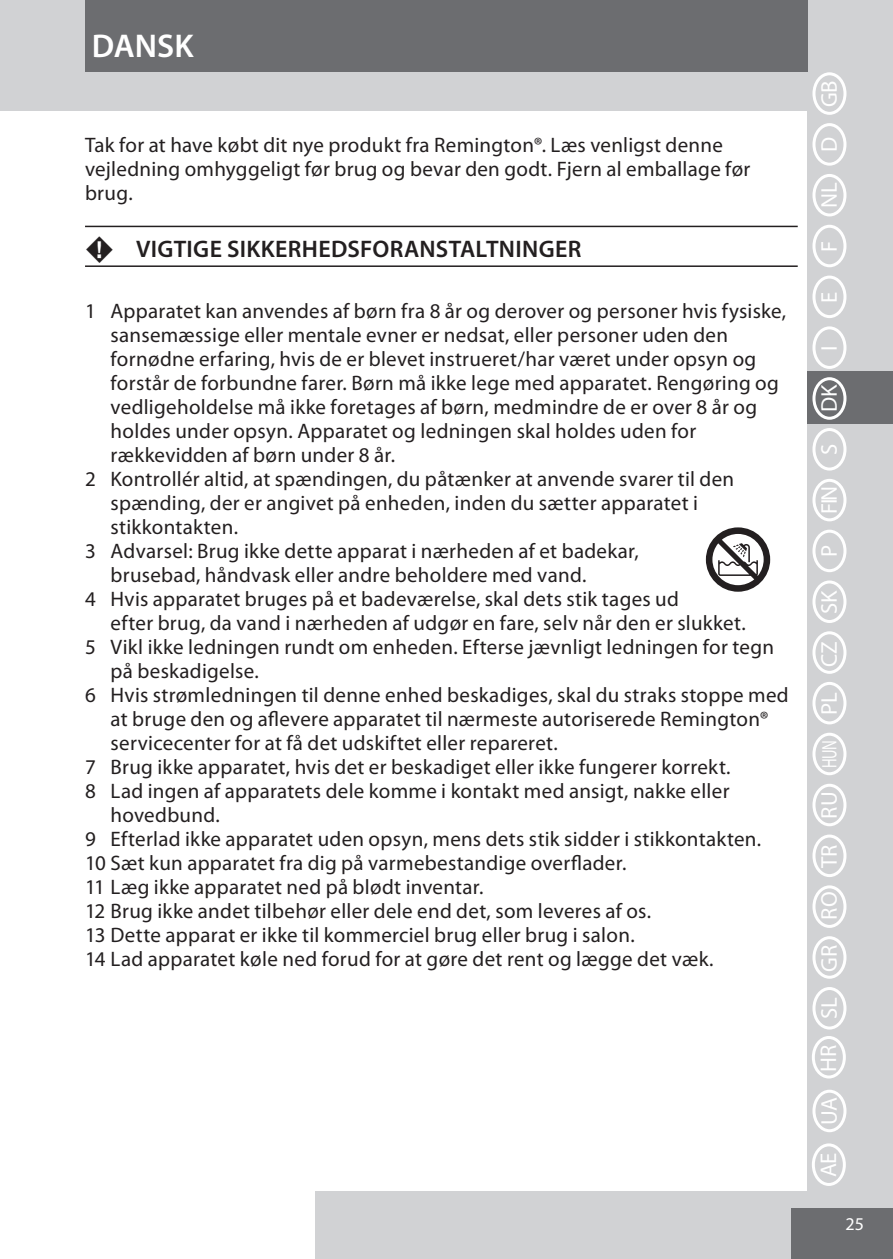
<style>
.page{position:relative;width:893px;height:1259px;background:#fff}
.page>*{position:absolute;margin:0;border:0;box-sizing:border-box;transform-origin:0 0}
.t1{font:600 33px "Myriad Pro";color:#fff}
.t2{font:600 24px "Myriad Pro";letter-spacing:.015em;color:#231f20}
.t3{font:22.8px "Myriad Pro";color:#fff}
.t4{font:21px/24px "Myriad Pro";letter-spacing:.015em;color:#231f20}
.t5{font:21px "Myriad Pro";color:#fff;scale:.7 1}
.t6{font:18px "Myriad Pro";color:#fff}
.s1{font-family:"Myriad Points";font-weight:400}
.s2{font-size:22.8px}
</style>
<div class="page">
<div style="left:315px;top:1191px;width:578px;height:68px;background:#d1d2d4"></div>
<div style="left:791px;top:1208px;width:102px;height:51px;background:#6c6d70"></div>
<div style="left:0;top:0;width:893px;height:111px;background:#d1d2d4"></div>
<div style="left:85px;top:0;width:723px;height:72px;background:#6c6d70"></div>
<div style="left:808px;top:90px;width:85px;height:1111px;background:#d1d2d4"></div>
<hr style="left:85px;top:226px;width:713px;height:1px;background:#231f20">
<hr style="left:85px;top:265px;width:713px;height:2px;background:#231f20">
<div style="left:808px;top:371px;width:85px;height:52px;background:#6c6d70"></div>
<div style="left:812px;top:72px;width:34px;height:43px;border:3px solid #fff;border-radius:50%"></div>
<div style="left:812px;top:123px;width:34px;height:43px;border:3px solid #fff;border-radius:50%"></div>
<div style="left:812px;top:174px;width:34px;height:42px;border:3px solid #fff;border-radius:50%"></div>
<div style="left:812px;top:225px;width:34px;height:42px;border:3px solid #fff;border-radius:50%"></div>
<div style="left:812px;top:275px;width:34px;height:43px;border:3px solid #fff;border-radius:50%"></div>
<div style="left:812px;top:326px;width:34px;height:43px;border:3px solid #fff;border-radius:50%"></div>
<div style="left:812px;top:377px;width:34px;height:43px;border:3px solid #fff;border-radius:50%"></div>
<div style="left:812px;top:428px;width:34px;height:42px;border:3px solid #fff;border-radius:50%"></div>
<div style="left:812px;top:479px;width:34px;height:42px;border:3px solid #fff;border-radius:50%"></div>
<div style="left:812px;top:529px;width:34px;height:43px;border:3px solid #fff;border-radius:50%"></div>
<div style="left:812px;top:580px;width:34px;height:43px;border:3px solid #fff;border-radius:50%"></div>
<div style="left:812px;top:631px;width:34px;height:43px;border:3px solid #fff;border-radius:50%"></div>
<div style="left:812px;top:732px;width:34px;height:43px;border:3px solid #fff;border-radius:50%"></div>
<div style="left:812px;top:682px;width:34px;height:42px;border:3px solid #fff;border-radius:50%"></div>
<div style="left:812px;top:783px;width:34px;height:43px;border:3px solid #fff;border-radius:50%"></div>
<div style="left:812px;top:834px;width:34px;height:43px;border:3px solid #fff;border-radius:50%"></div>
<div style="left:812px;top:885px;width:34px;height:43px;border:3px solid #fff;border-radius:50%"></div>
<div style="left:812px;top:936px;width:34px;height:42px;border:3px solid #fff;border-radius:50%"></div>
<div style="left:812px;top:987px;width:34px;height:42px;border:3px solid #fff;border-radius:50%"></div>
<div style="left:812px;top:1143px;width:34px;height:43px;border:3px solid #fff;border-radius:50%"></div>
<div style="left:812px;top:1036px;width:34px;height:42px;border:3px solid #fff;border-radius:50%"></div>
<div style="left:812px;top:1089px;width:34px;height:43px;border:3px solid #fff;border-radius:50%"></div>
<svg style="left:706px;top:527px;width:64px;height:65px"></svg>
<h1 class="t1" style="left:92px;top:25px;width:103px">DANSK</h1>
<p class="t4" style="left:85px;top:132px;width:667px">Tak for at have købt dit nye produkt fra Remington®. Læs venligst denne vejledning omhyggeligt før brug og bevar den godt. Fjern al emballage før brug.</p>
<p class="t2" style="left:85px;top:234px;width:498px"><span class="s1">F</span> VIGTIGE SIKKERHEDSFORANSTALTNINGER</p>
<p class="t4" style="left:85px;top:298px;width:702px">1 Apparatet kan anvendes af børn fra 8 år og derover og personer hvis fysiske,</p>
<p class="t4" style="left:111px;top:322px;width:619px">sansemæssige eller mentale evner er nedsat, eller personer uden den</p>
<p class="t4" style="left:111px;top:346px;width:647px">fornødne erfaring, hvis de er blevet instrueret/har været under opsyn og</p>
<p class="t4" style="left:111px;top:370px;width:670px">forstår de forbundne farer. Børn må ikke lege med apparatet. Rengøring og</p>
<p class="t4" style="left:111px;top:394px;width:648px">vedligeholdelse må ikke foretages af børn, medmindre de er over 8 år og</p>
<p class="t4" style="left:111px;top:418px;width:587px">holdes under opsyn. Apparatet og ledningen skal holdes uden for</p>
<p class="t4" style="left:111px;top:442px;width:286px">rækkevidden af børn under 8 år.</p>
<p class="t4" style="left:85px;top:466px;width:651px">2 Kontrollér altid, at spændingen, du påtænker at anvende svarer til den</p>
<p class="t4" style="left:111px;top:490px;width:589px">spænding, der er angivet på enheden, inden du sætter apparatet i</p>
<p class="t4" style="left:111px;top:514px;width:129px">stikkontakten.</p>
<p class="t4" style="left:85px;top:538px;width:555px">3 Advarsel: Brug ikke dette apparat i nærheden af et badekar,</p>
<p class="t4" style="left:111px;top:562px;width:477px">brusebad, håndvask eller andre beholdere med vand.</p>
<p class="t4" style="left:85px;top:586px;width:595px">4 Hvis apparatet bruges på et badeværelse, skal dets stik tages ud</p>
<p class="t4" style="left:111px;top:610px;width:637px">efter brug, da vand i nærheden af udgør en fare, selv når den er slukket.</p>
<p class="t4" style="left:85px;top:634px;width:690px">5 Vikl ikke ledningen rundt om enheden. Efterse jævnligt ledningen for tegn</p>
<p class="t4" style="left:111px;top:658px;width:150px">på beskadigelse.</p>
<p class="t4" style="left:85px;top:682px;width:705px">6 Hvis strømledningen til denne enhed beskadiges, skal du straks stoppe med</p>
<p class="t4" style="left:111px;top:706px;width:659px">at bruge den og aflevere apparatet til nærmeste autoriserede Remington®</p>
<p class="t4" style="left:111px;top:730px;width:449px">servicecenter for at få det udskiftet eller repareret.</p>
<p class="t4" style="left:85px;top:754px;width:647px">7 Brug ikke apparatet, hvis det er beskadiget eller ikke fungerer korrekt.</p>
<p class="t4" style="left:85px;top:778px;width:646px">8 Lad ingen af apparatets dele komme i kontakt med ansigt, nakke eller</p>
<p class="t4" style="left:111px;top:802px;width:111px">hovedbund.</p>
<p class="t4" style="left:85px;top:826px;width:678px">9 Efterlad ikke apparatet uden opsyn, mens dets stik sidder i stikkontakten.</p>
<p class="t4" style="left:85px;top:850px;width:543px">10 Sæt kun apparatet fra dig på varmebestandige overflader.</p>
<p class="t4" style="left:85px;top:874px;width:400px">11 Læg ikke apparatet ned på blødt inventar.</p>
<p class="t4" style="left:85px;top:898px;width:568px">12 Brug ikke andet tilbehør eller dele end det, som leveres af os.</p>
<p class="t4" style="left:85px;top:922px;width:551px">13 Dette apparat er ikke til kommerciel brug eller brug i salon.</p>
<p class="t4" style="left:85px;top:946px;width:630px">14 Lad apparatet køle ned forud for at gøre det rent og lægge det væk.</p>
<p class="t3" style="left:815px;top:107px;width:29px;rotate:-90deg">GB</p>
<p class="t3" style="left:815px;top:152px;width:17px;rotate:-90deg">D</p>
<p class="t3" style="left:815px;top:208px;width:27px;rotate:-90deg">NL</p>
<p class="t3" style="left:815px;top:252px;width:13px;rotate:-90deg">F</p>
<p class="t3" style="left:815px;top:303px;width:13px;rotate:-90deg">E</p>
<p class="t3" style="left:815px;top:350px;width:7px;rotate:-90deg">I</p>
<p class="t3" style="left:815px;top:412px;width:29px;rotate:-90deg">DK</p>
<p class="t3" style="left:815px;top:455px;width:13px;rotate:-90deg">S</p>
<p class="t3" style="left:815px;top:514px;width:30px;rotate:-90deg">FIN</p>
<p class="t3" style="left:815px;top:557px;width:14px;rotate:-90deg">P</p>
<p class="t3" style="left:815px;top:614px;width:25px;rotate:-90deg">SK</p>
<p class="t3" style="left:815px;top:667px;width:27px;rotate:-90deg">CZ</p>
<p class="t5" style="left:816px;top:768px;width:110px;rotate:-90deg">HUN <span class="s2">PL</span></p>
<p class="t3" style="left:815px;top:818px;width:28px;rotate:-90deg">RU</p>
<p class="t3" style="left:815px;top:868px;width:25px;rotate:-90deg">TR</p>
<p class="t3" style="left:815px;top:919px;width:30px;rotate:-90deg">RO</p>
<p class="t3" style="left:815px;top:972px;width:28px;rotate:-90deg">GR</p>
<p class="t3" style="left:815px;top:1019px;width:23px;rotate:-90deg">SL</p>
<p class="t3" style="left:814px;top:1071px;width:29px;rotate:-90deg">HR</p>
<p class="t3" style="left:815px;top:1125px;width:29px;rotate:-90deg">UA</p>
<p class="t3" style="left:814px;top:1177px;width:27px;rotate:-90deg">AE</p>
<p class="t6" style="left:845px;top:1212px;width:20px">25</p>
</div>
